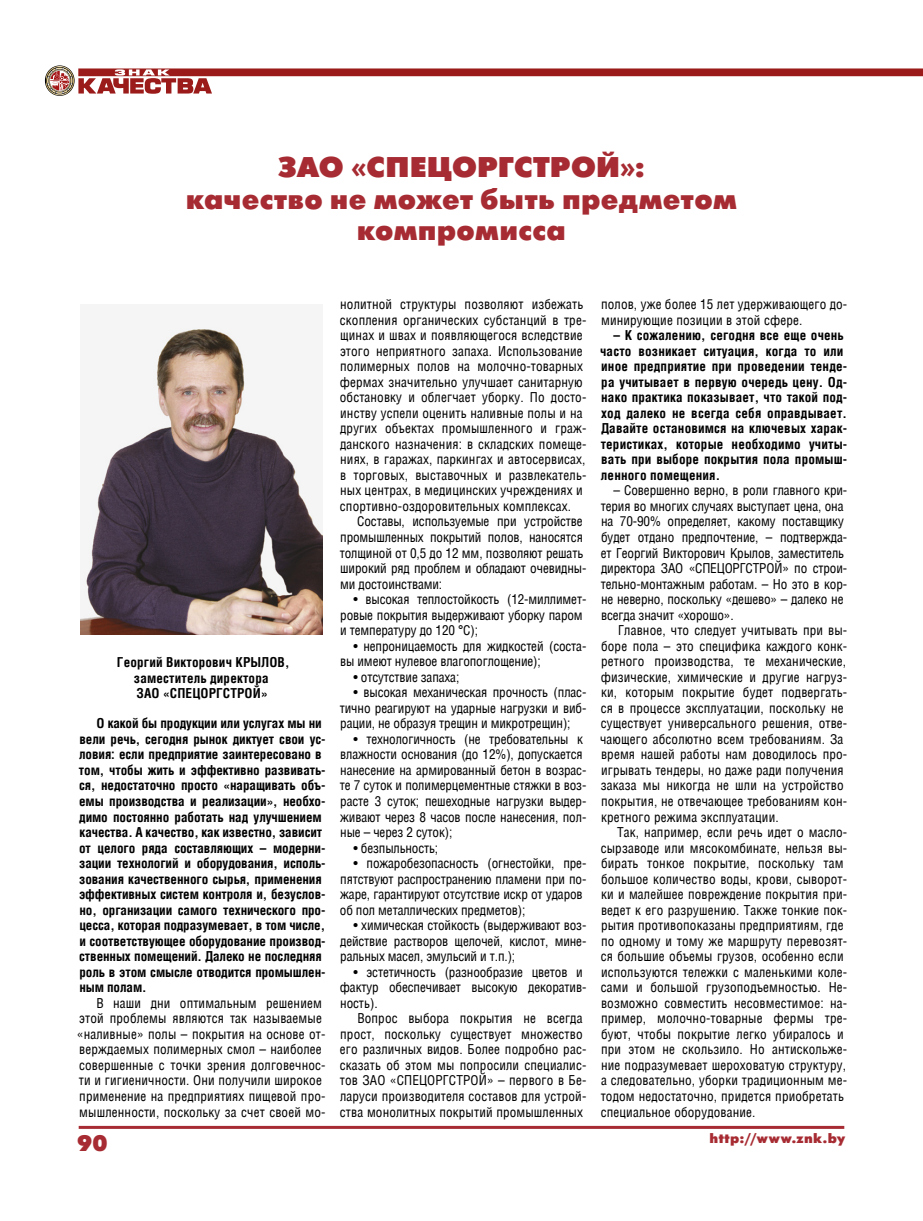
<style>
.page{position:relative;width:923px;height:1221px;background:#fff}
.page>*{position:absolute;margin:0;border:0;box-sizing:border-box;transform-origin:0 0}
.head{font:28.5px/31.5px "Futuris XC";letter-spacing:.01em;color:#a72b32;text-align:center}
.t1{font:22.5px "Futuris XC";color:#a72b32}
.рубрик_lesser{font:13.5px "Futuris XC";letter-spacing:.03em;color:#a72b32}
.body{font:13.2px/15.5px "AG Letterica Condensed";letter-spacing:.01em;color:#000}
.body-2{font:13.2px/15.5px "AG Letterica Condensed";letter-spacing:-.01em;color:#000}
.body-3{font:700 13.2px/15.5px "AG Letterica Condensed";letter-spacing:-.01em;color:#000}
.body-4{font:700 13.2px/15.5px "AG Letterica Condensed";letter-spacing:.01em;color:#000}
.underpicture{font:700 13.2px/15.5px "AG Letterica Condensed";letter-spacing:.01em;color:#000;text-align:center}
</style>
<div class="page">
<hr style="left:79px;top:1125px;width:765px;height:3px;background:#a72b32">
<svg style="left:44px;top:65px;width:879px;height:31px"></svg>
<img style="left:80px;top:327px;width:242px;height:307px">
<p class="head" style="left:186px;top:152px;width:552px">ЗАО «СПЕЦОРГСТРОЙ»:<br>качество не может быть предметом компромисса</p>
<p class="underpicture" style="left:117px;top:654px;width:174px">Георгий Викторович Крылов , заместитель директора<br>ЗАО «СПЕЦОРГСТРОЙ»</p>
<p class="body-3" style="left:79px;top:715px;width:248px;text-indent:17px">О какой бы продукции или услугах мы ни вели речь, сегодня рынок диктует свои ус&shy;ловия: если предприятие заинтересовано в том, чтобы жить и эффективно развивать&shy;ся, недостаточно просто «наращивать объ&shy;емы производства и реализации», необхо&shy;димо постоянно работать над улучшением качества. А качество, как известно, зависит от целого ряда составляющих – модерни&shy;зации технологий и оборудования, исполь&shy;зования качественного сырья, применения эффективных систем контроля и, безуслов&shy;но, организации самого технического про&shy;цесса, которая подразумевает, в том числе, и соответствующее оборудование производ&shy;ственных помещений. Далеко не последняя роль в этом смысле отводится промышлен&shy;ным полам.</p>
<p class="body" style="left:77px;top:995px;width:250px;text-indent:19px">В наши дни оптимальным решением этой проблемы являются так называемые «наливные» полы – покрытия на основе от&shy;верждаемых полимерных смол – наиболее совершенные с точки зрения долговечнос&shy;ти и гигиеничности. Они получили широкое применение на предприятиях пищевой про&shy;мышленности, поскольку за счет своей мо-</p>
<p class="body" style="left:340px;top:296px;width:248px">нолитной структуры позволяют избежать скопления органических субстанций в тре&shy;щинах и швах и появляющегося вследствие этого неприятного запаха. Использование полимерных полов на молочно-товарных фермах значительно улучшает санитарную обстановку и облегчает уборку. По досто&shy;инству успели оценить наливные полы и на других объектах промышленного и граж&shy;данского назначения: в складских помеще&shy;ниях, в гаражах, паркингах и автосервисах, в торговых, выставочных и развлекатель&shy;ных центрах, в медицинских учреждениях и спортивно-оздоровительных комплексах.</p>
<p class="body-2" style="left:340px;top:514px;width:248px;text-indent:17px">Составы, используемые при устройстве промышленных покрытий полов, наносятся толщиной от 0,5 до 12 мм, позволяют решать широкий ряд проблем и обладают очевидны&shy;ми достоинствами:</p>
<p class="body-2" style="left:340px;top:591px;width:248px;text-indent:13px">• высокая теплостойкость (12-миллимет&shy;ровые покрытия выдерживают уборку паром и температуру до 120 °С);</p>
<p class="body-2" style="left:340px;top:638px;width:248px;text-indent:13px">• непроницаемость для жидкостей (соста&shy;вы имеют нулевое влагопоглощение);</p>
<p class="body-2" style="left:353px;top:669px;width:107px">• отсутствие запаха;</p>
<p class="body" style="left:340px;top:684px;width:248px;text-align:justify;text-indent:14px">• высокая механическая прочность (плас&shy;тично реагируют на ударные нагрузки и виб&shy;рации, не образуя трещин и микротрещин);</p>
<p class="body-2" style="left:340px;top:731px;width:248px;text-indent:14px">• технологичность (не требовательны к влажности основания (до 12%), допускается нанесение на армированный бетон в возрас&shy;те 7 суток и полимерцементные стяжки в воз&shy;расте 3 суток; пешеходные нагрузки выдер&shy;живают через 8 часов после нанесения, пол&shy;ные – через 2 суток);</p>
<p class="body-2" style="left:353px;top:839px;width:86px">• безпыльность;</p>
<p class="body-2" style="left:340px;top:855px;width:248px;text-indent:14px">• пожаробезопасность (огнестойки, пре&shy;пятствуют распространению пламени при по&shy;жаре, гарантируют отсутствие искр от ударов об пол металлических предметов);</p>
<p class="body" style="left:340px;top:917px;width:248px;text-align:justify;text-indent:13px">• химическая стойкость (выдерживают воз&shy;действие растворов щелочей, кислот, мине&shy;ральных масел, эмульсий и т.п.);</p>
<p class="body-2" style="left:340px;top:964px;width:248px;text-indent:14px">• эстетичность (разнообразие цветов и фактур обеспечивает высокую декоратив&shy;ность).</p>
<p class="body" style="left:340px;top:1010px;width:248px;text-indent:17px">Вопрос выбора покрытия не всегда прост, поскольку существует множество его различных видов. Более подробно рас&shy;сказать об этом мы попросили специалис&shy;тов ЗАО «СПЕЦОРГСТРОЙ» – первого в Бе&shy;ларуси производителя составов для устрой&shy;ства монолитных покрытий промышленных</p>
<p class="body" style="left:601px;top:296px;width:248px">полов, уже более 15 лет удерживающего до&shy;минирующие позиции в этой сфере.</p>
<p class="body-4" style="left:600px;top:327px;width:249px;text-indent:13px">– К сожалению, сегодня все еще очень часто возникает ситуация, когда то или иное предприятие при проведении тенде&shy;ра учитывает в первую очередь цену. Од&shy;нако практика показывает, что такой под&shy;ход далеко не всегда себя оправдывает.<br>Давайте остановимся на ключевых харак&shy;теристиках, которые необходимо учиты&shy;вать при выборе покрытия пола промыш&shy;ленного помещения.</p>
<p class="body-2" style="left:601px;top:483px;width:248px;text-indent:13px">– Совершенно верно, в роли главного кри&shy;терия во многих случаях выступает цена, она на 70-90% определяет, какому поставщику будет отдано предпочтение, – подтвержда&shy;ет Георгий Викторович Крылов, заместитель директора ЗАО «СПЕЦОРГСТРОЙ» по строи&shy;тельно-монтажным работам. – Но это в кор&shy;не неверно, поскольку «дешево» – далеко не всегда значит «хорошо».</p>
<p class="body" style="left:600px;top:622px;width:249px;text-indent:18px">Главное, что следует учитывать при вы&shy;боре пола – это специфика каждого конк&shy;ретного производства, те механические, физические, химические и другие нагруз&shy;ки, которым покрытие будет подвергать&shy;ся в процессе эксплуатации, поскольку не существует универсального решения, отве&shy;чающего абсолютно всем требованиям. За время нашей работы нам доводилось про&shy;игрывать тендеры, но даже ради получения заказа мы никогда не шли на устройство покрытия, не отвечающее требованиям кон&shy;кретного режима эксплуатации.</p>
<p class="body" style="left:601px;top:824px;width:248px;text-indent:16px">Так, например, если речь идет о масло&shy;сырзаводе или мясокомбинате, нельзя вы&shy;бирать тонкое покрытие, поскольку там большое количество воды, крови, сыворот&shy;ки и малейшее повреждение покрытия при&shy;ведет к его разрушению. Также тонкие пок&shy;рытия противопоказаны предприятиям, где по одному и тому же маршруту перевозят&shy;ся большие объемы грузов, особенно если используются тележки с маленькими коле&shy;сами и большой грузоподъемностью. Не&shy;возможно совместить несовместимое: на&shy;пример, молочно-товарные фермы тре&shy;буют, чтобы покрытие легко убиралось и при этом не скользило. Но антискольже&shy;ние подразумевает шероховатую структуру, а следовательно, уборки традиционным ме&shy;тодом недостаточно, придется приобретать специальное оборудование.</p>
<p class="t1" style="left:77px;top:1131px;width:32px">90</p>
<p class="рубрик_lesser" style="left:709px;top:1130px;width:137px">http://www.znk.by</p>
</div>
